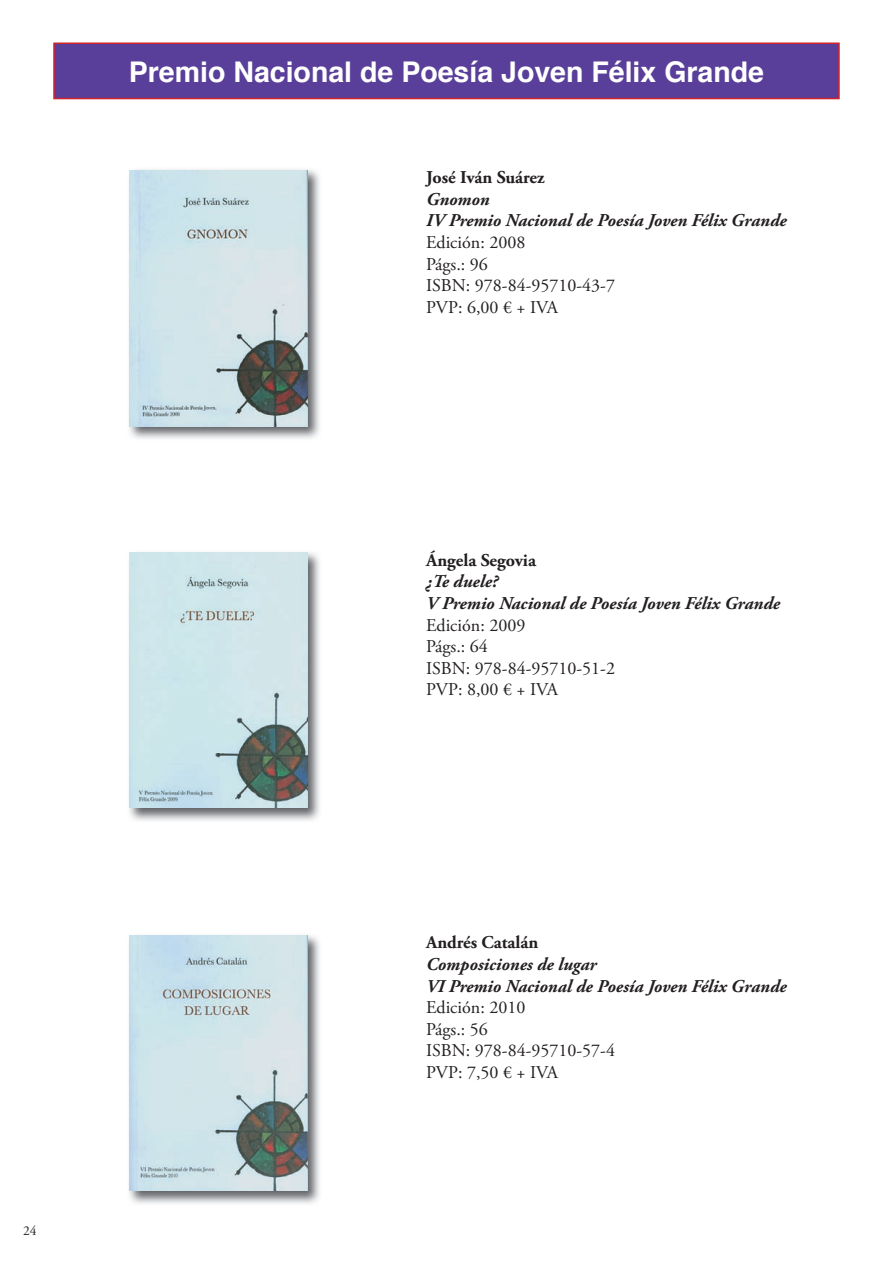
<style>
.page{position:relative;width:893px;height:1263px;background:#fff}
.page>*{position:absolute;margin:0;border:0;box-sizing:border-box;transform-origin:0 0}
.t1{font:700 28.5px "Helvetica";color:#fff}
.t2{font:18px/21.6px "Adobe Garamond Pro";color:#231f20}
.t3{font:italic 700 18px/21.6px "Adobe Garamond Pro";color:#231f20}
.t4{font:700 18px "Adobe Garamond Pro";color:#231f20}
.t5{font:13.5px "Adobe Garamond Pro";color:#231f20}
</style>
<div class="page">
<img style="left:129px;top:552px;width:191px;height:269px">
<img style="left:129px;top:553px;width:179px;height:255px">
<img style="left:129px;top:935px;width:191px;height:269px">
<img style="left:129px;top:935px;width:179px;height:256px">
<div style="left:54px;top:43px;width:785px;height:56px;background:#593f99"></div>
<div style="left:53px;top:43px;width:787px;height:56px;border:2px solid #d1232a"></div>
<img style="left:129px;top:169px;width:191px;height:270px">
<img style="left:129px;top:170px;width:179px;height:256px">
<h1 class="t1" style="left:129px;top:49px;width:637px">Premio Nacional de Poesía Joven Félix Grande</h1>
<p class="t4" style="left:426px;top:167px;width:120px">José Iván Suárez</p>
<p class="t3" style="left:426px;top:189px;width:362px">Gnomon<br>IV Premio Nacional de Poesía Joven Félix Grande</p>
<p class="t2" style="left:426px;top:232px;width:190px">Edición: 2008<br>Págs.: 96<br>ISBN: 978-84-95710-43-7<br>PVP: 6,00 € + IVA</p>
<p class="t4" style="left:426px;top:549px;width:111px">Ángela Segovia</p>
<p class="t3" style="left:426px;top:571px;width:356px">¿Te duele?<br>V Premio Nacional de Poesía Joven Félix Grande</p>
<p class="t2" style="left:426px;top:615px;width:190px">Edición: 2009<br>Págs.: 64<br>ISBN: 978-84-95710-51-2<br>PVP: 8,00 € + IVA</p>
<p class="t5" style="left:23px;top:1222px;width:15px">24</p>
<p class="t4" style="left:426px;top:932px;width:114px">Andrés Catalán</p>
<p class="t3" style="left:426px;top:954px;width:362px">Composiciones de lugar<br>VI Premio Nacional de Poesía Joven Félix Grande</p>
<p class="t2" style="left:426px;top:997px;width:190px">Edición: 2010<br>Págs.: 56<br>ISBN: 978-84-95710-57-4<br>PVP: 7,50 € + IVA</p>
</div>
